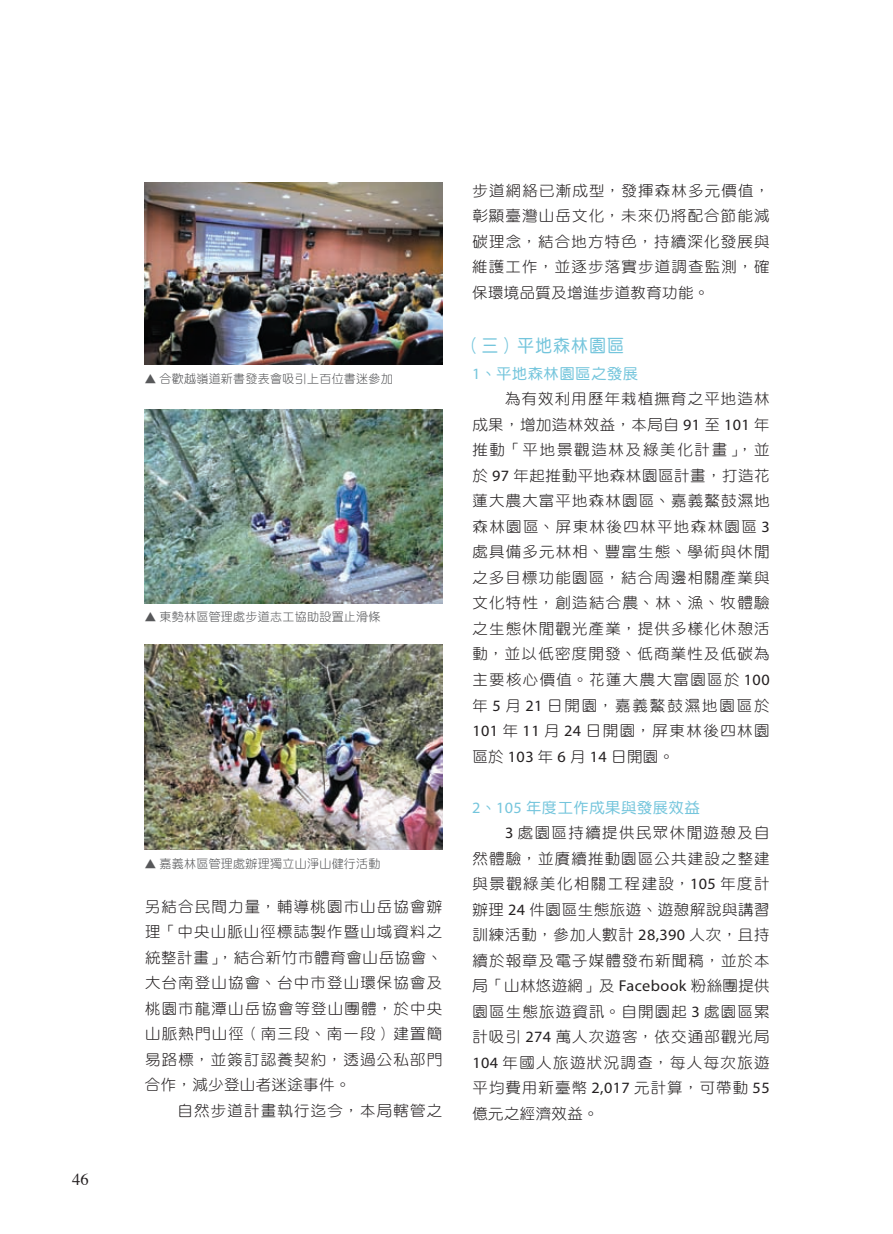
<style>
.page{position:relative;width:893px;height:1234px;background:#fff}
.page>*{position:absolute;margin:0;border:0;box-sizing:border-box;transform-origin:0 0}
.t1{font:18px "DF Yuan Std W5";letter-spacing:.05em;color:#74c5dc;scale:.95 1}
.t2{font:16.5px "Times";color:#231f20}
.t3{font:15px/25.5px "DF Yuan Std W3";letter-spacing:.08em;color:#231f20;text-align:justify}
.t4{font:15px "DF Yuan Std W5";letter-spacing:.025em;color:#74c5dc}
.t5{font:12px "DF Yuan Std W3";letter-spacing:.025em;color:#57585a}
.s1{font-family:"Myriad Pro";font-size:15.75px}
</style>
<div class="page">
<img style="left:145px;top:410px;width:297px;height:193px">
<img style="left:145px;top:644px;width:297px;height:205px">
<img style="left:145px;top:183px;width:297px;height:182px">
<p class="t2" style="left:72px;top:1163px;width:18px">46</p>
<p class="t5" style="left:145px;top:372px;width:250px">▲ 合歡越嶺道新書發表會吸引上百位書迷參加</p>
<p class="t5" style="left:145px;top:610px;width:237px">▲ 東勢林區管理處步道志工協助設置止滑條</p>
<p class="t5" style="left:145px;top:857px;width:237px">▲ 嘉義林區管理處辦理獨立山淨山健行活動</p>
<p class="t3" style="left:145px;top:893px;width:299px">另結合民間力量，輔導桃園市山岳協會辦理「中央山脈山徑標誌製作暨山域資料之統整計畫」，結合新竹市體育會山岳協會、大台南登山協會、台中市登山環保協會及桃園市龍潭山岳協會等登山團體，於中央山脈熱門山徑（南三段、南一段）建置簡易路標，並簽訂認養契約，透過公私部門合作，減少登山者迷途事件。</p>
<p class="t3" style="left:178px;top:1097px;width:266px">自然步道計畫執行迄今，本局轄管之</p>
<p class="t3" style="left:472px;top:177px;width:299px">步道網絡已漸成型，發揮森林多元價值，彰顯臺灣山岳文化，未來仍將配合節能減碳理念，結合地方特色，持續深化發展與維護工作，並逐步落實步道調查監測，確保環境品質及增進步道教育功能。</p>
<p class="t1" style="left:463px;top:335px;width:171px">（三）平地森林園區</p>
<p class="t4" style="left:472px;top:365px;width:168px"><span class="s1">1</span>、平地森林園區之發展</p>
<p class="t3" style="left:472px;top:386px;width:299px;text-indent:33px">為有效利用歷年栽植撫育之平地造林成果，增加造林效益，本局自 <span class="s1">91</span> 至 <span class="s1">101</span> 年推動「平地景觀造林及綠美化計畫」，並於 <span class="s1">97</span> 年起推動平地森林園區計畫，打造花蓮大農大富平地森林園區、嘉義鰲鼓濕地森林園區、屏東林後四林平地森林園區 <span class="s1">3</span>處具備多元林相、豐富生態、學術與休閒之多目標功能園區，結合周邊相關產業與文化特性，創造結合農、林、漁、牧體驗之生態休閒觀光產業，提供多樣化休憩活動，並以低密度開發、低商業性及低碳為主要核心價值。花蓮大農大富園區於 <span class="s1">100</span>年 <span class="s1">5</span> 月 <span class="s1">21</span> 日開園，嘉義鰲鼓濕地園區於<span class="s1">101</span> 年 <span class="s1">11</span> 月 <span class="s1">24</span> 日開園，屏東林後四林園區於 <span class="s1">103</span> 年 <span class="s1">6</span> 月 <span class="s1">14</span> 日開園。</p>
<p class="t4" style="left:472px;top:798px;width:229px"><span class="s1">2</span>、<span class="s1">105</span> 年度工作成果與發展效益</p>
<p class="t3" style="left:472px;top:819px;width:299px;text-indent:33px"><span class="s1">3</span> 處園區持續提供民眾休閒遊憩及自然體驗，並賡續推動園區公共建設之整建與景觀綠美化相關工程建設，<span class="s1">105</span> 年度計辦理 <span class="s1">24</span> 件園區生態旅遊、遊憩解說與講習訓練活動，參加人數計 <span class="s1">28,390</span> 人次，且持續於報章及電子媒體發布新聞稿，並於本局「山林悠遊網」及 <span class="s1">Facebook</span> 粉絲團提供園區生態旅遊資訊。自開園起 <span class="s1">3</span> 處園區累計吸引 <span class="s1">274</span> 萬人次遊客，依交通部觀光局<span class="s1">104</span> 年國人旅遊狀況調查，每人每次旅遊平均費用新臺幣 <span class="s1">2,017</span> 元計算，可帶動 <span class="s1">55</span>億元之經濟效益。</p>
</div>
